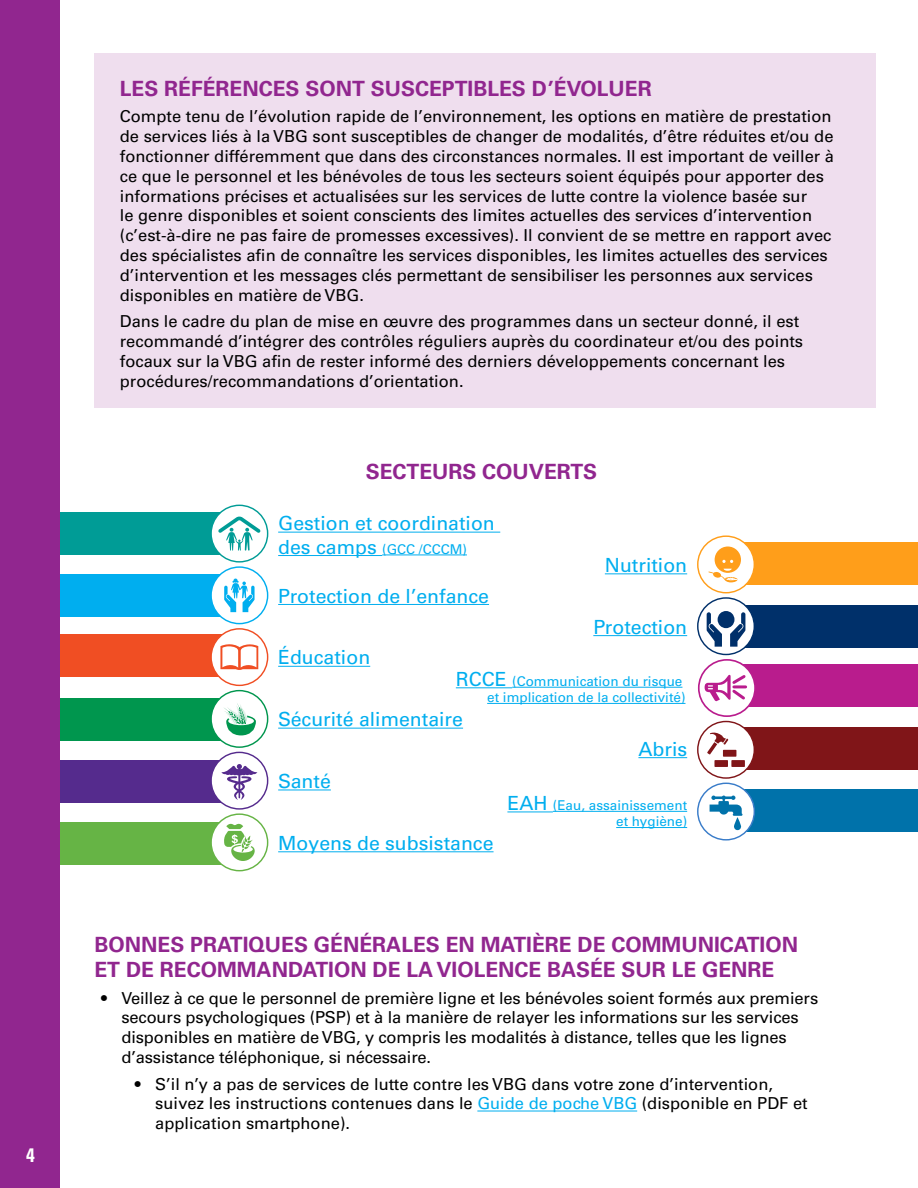
<style>
.page{position:relative;width:918px;height:1188px;background:#fff}
.page>*{position:absolute;margin:0;border:0;box-sizing:border-box;transform-origin:0 0}
.t1{font:700 21px/25.2px "Univers LT Std";color:#91268f}
.t2{font:19.5px "Univers LT Std";color:#00aeef}
.t3{font:700 condensed 19.5px "Univers LT Std";color:#fff}
.t4{font:16.5px/19.8px "Univers LT Std";color:#000}
.t5{font:13.5px/16.2px "Univers LT Std";color:#00aeef;text-align:right}
.s1{font-size:19.5px}
.s2{color:#00aeef}
</style>
<div class="page">
<div style="left:0;top:0;width:60px;height:1188px;background:#91268f"></div>
<div style="left:0;top:512px;width:245px;height:43px;background:#009c96"></div>
<svg style="left:211px;top:505px;width:57px;height:57px"></svg>
<div style="left:210px;top:505px;width:58px;height:58px;border:1px solid #009c96;border-radius:50%"></div>
<svg style="left:218px;top:516px;width:43px;height:35px"></svg>
<hr style="left:278px;top:532px;width:222px;height:1px;background:#00aeef">
<hr style="left:278px;top:555px;width:104px;height:1px;background:#00aeef">
<hr style="left:382px;top:555px;width:85px;height:1px;background:#00aeef">
<div style="left:0;top:574px;width:245px;height:43px;background:#00aeef"></div>
<div style="left:211px;top:567px;width:57px;height:57px;background:#fff;border-radius:50%"></div>
<div style="left:210px;top:566px;width:58px;height:58px;border:1px solid #00aeef;border-radius:50%"></div>
<svg style="left:224px;top:579px;width:31px;height:33px"></svg>
<hr style="left:278px;top:604px;width:211px;height:1px;background:#00aeef">
<div style="left:0;top:634px;width:245px;height:43px;background:#f04e23"></div>
<div style="left:211px;top:629px;width:57px;height:56px;background:#fff;border-radius:50%"></div>
<div style="left:210px;top:628px;width:58px;height:58px;border:1px solid #f04e23;border-radius:50%"></div>
<svg style="left:220px;top:644px;width:38px;height:26px"></svg>
<hr style="left:278px;top:666px;width:92px;height:1px;background:#00aeef">
<div style="left:0;top:698px;width:245px;height:43px;background:#00964e"></div>
<div style="left:211px;top:691px;width:57px;height:56px;background:#fff;border-radius:50%"></div>
<div style="left:210px;top:690px;width:58px;height:58px;border:1px solid #00964e;border-radius:50%"></div>
<svg style="left:224px;top:703px;width:32px;height:32px"></svg>
<hr style="left:278px;top:728px;width:185px;height:1px;background:#00aeef">
<div style="left:0;top:760px;width:245px;height:43px;background:#552b8d"></div>
<svg style="left:211px;top:752px;width:57px;height:57px"></svg>
<div style="left:210px;top:752px;width:58px;height:58px;border:1px solid #552b8d;border-radius:50%"></div>
<svg style="left:221px;top:764px;width:36px;height:36px"></svg>
<hr style="left:278px;top:789px;width:53px;height:1px;background:#00aeef">
<div style="left:0;top:822px;width:245px;height:42px;background:#66b445"></div>
<div style="left:211px;top:814px;width:57px;height:57px;background:#fff;border-radius:50%"></div>
<div style="left:210px;top:813px;width:58px;height:58px;border:1px solid #66b445;border-radius:50%"></div>
<svg style="left:224px;top:824px;width:31px;height:37px"></svg>
<hr style="left:278px;top:851px;width:216px;height:1px;background:#00aeef">
<div style="left:732px;top:542px;width:186px;height:43px;background:#ff9e1a"></div>
<div style="left:698px;top:536px;width:56px;height:57px;background:#fff;border-radius:50%"></div>
<div style="left:697px;top:535px;width:58px;height:58px;border:1px solid #ff9e1a;border-radius:50%"></div>
<svg style="left:708px;top:547px;width:33px;height:35px"></svg>
<hr style="left:605px;top:573px;width:82px;height:1px;background:#00aeef">
<div style="left:732px;top:605px;width:186px;height:43px;background:#00306a"></div>
<svg style="left:698px;top:598px;width:56px;height:57px"></svg>
<div style="left:697px;top:597px;width:58px;height:58px;border:1px solid #00306a;border-radius:50%"></div>
<svg style="left:707px;top:611px;width:38px;height:36px"></svg>
<hr style="left:593px;top:635px;width:94px;height:1px;background:#00aeef">
<div style="left:732px;top:727px;width:186px;height:42px;background:#801518"></div>
<div style="left:698px;top:722px;width:56px;height:56px;background:#fff;border-radius:50%"></div>
<div style="left:697px;top:721px;width:58px;height:58px;border:1px solid #801518;border-radius:50%"></div>
<svg style="left:707px;top:732px;width:38px;height:35px"></svg>
<hr style="left:638px;top:757px;width:49px;height:1px;background:#00aeef">
<div style="left:732px;top:789px;width:186px;height:42px;background:#0072aa"></div>
<div style="left:698px;top:783px;width:56px;height:57px;background:#fff;border-radius:50%"></div>
<div style="left:697px;top:783px;width:58px;height:58px;border:1px solid #397cc9;border-radius:50%"></div>
<svg style="left:710px;top:796px;width:33px;height:35px"></svg>
<hr style="left:507px;top:811px;width:46px;height:1px;background:#00aeef">
<hr style="left:553px;top:811px;width:134px;height:1px;background:#00aeef">
<hr style="left:616px;top:827px;width:71px;height:1px;background:#00aeef">
<hr style="left:456px;top:687px;width:56px;height:1px;background:#00aeef">
<hr style="left:512px;top:687px;width:170px;height:1px;background:#00aeef">
<hr style="left:487px;top:703px;width:198px;height:1px;background:#00aeef">
<div style="left:732px;top:664px;width:186px;height:43px;background:#b91c8d"></div>
<div style="left:699px;top:660px;width:56px;height:56px;background:#fff;border-radius:50%"></div>
<svg style="left:705px;top:674px;width:42px;height:28px"></svg>
<div style="left:698px;top:659px;width:58px;height:58px;border:2px solid #b91c8d;border-radius:50%"></div>
<div style="left:94px;top:53px;width:782px;height:355px;background:#efdeee"></div>
<hr style="left:477px;top:1111px;width:160px;height:1px;background:#00aeef">
<div style="left:0;top:51px;width:60px;height:1045px;background:#91268f"></div>
<p class="t3" style="left:26px;top:1143px;width:10px">4</p>
<p class="t1" style="left:120px;top:76px;width:533px">LES RÉFÉRENCES SONT SUSCEPTIBLES D’ÉVOLUER</p>
<p class="t4" style="left:120px;top:107px;width:716px">Compte tenu de l’évolution rapide de l’environnement, les options en matière de prestation de services liés à la VBG sont susceptibles de changer de modalités, d’être réduites et/ou de fonctionner différemment que dans des circonstances normales. Il est important de veiller à ce que le personnel et les bénévoles de tous les secteurs soient équipés pour apporter des informations précises et actualisées sur les services de lutte contre la violence basée sur<br>le genre disponibles et soient conscients des limites actuelles des services d’intervention (c’est-à-dire ne pas faire de promesses excessives). Il convient de se mettre en rapport avec des spécialistes afin de connaître les services disponibles, les limites actuelles des services d’intervention et les messages clés permettant de sensibiliser les personnes aux services disponibles en matière de VBG.</p>
<p class="t4" style="left:120px;top:312px;width:685px">Dans le cadre du plan de mise en œuvre des programmes dans un secteur donné, il est recommandé d’intégrer des contrôles réguliers auprès du coordinateur et/ou des points focaux sur la VBG afin de rester informé des derniers développements concernant les procédures/recommandations d’orientation.</p>
<p class="t1" style="left:366px;top:459px;width:233px">SECTEURS COUVERTS</p>
<p class="t2" style="left:278px;top:512px;width:218px">Gestion et coordination</p>
<p class="t5" style="left:278px;top:541px;width:190px"><span class="s1">des camps</span> (GCC /CCCM)</p>
<p class="t2" style="left:278px;top:584px;width:212px">Protection de l’enfance</p>
<p class="t2" style="left:605px;top:553px;width:84px">Nutrition</p>
<p class="t2" style="left:278px;top:646px;width:94px">Éducation</p>
<p class="t2" style="left:593px;top:615px;width:95px">Protection</p>
<p class="t5" style="left:456px;top:673px;width:231px"><span class="s1">RCCE</span> (Communication du risque et implication de la collectivité)</p>
<p class="t2" style="left:278px;top:708px;width:186px">Sécurité alimentaire</p>
<p class="t2" style="left:278px;top:770px;width:54px">Santé</p>
<p class="t2" style="left:278px;top:831px;width:217px">Moyens de subsistance</p>
<p class="t2" style="left:638px;top:737px;width:50px">Abris</p>
<p class="t5" style="left:507px;top:797px;width:181px"><span class="s1">EAH</span> (Eau, assainissement et hygiène)</p>
<p class="t1" style="left:94px;top:932px;width:705px">BONNES PRATIQUES GÉNÉRALES EN MATIÈRE DE COMMUNICATION<br>ET DE RECOMMANDATION DE LA VIOLENCE BASÉE SUR LE GENRE</p>
<p class="t4" style="left:121px;top:988px;width:698px;text-indent:-20px">• Veillez à ce que le personnel de première ligne et les bénévoles soient formés aux premiers secours psychologiques (PSP) et à la manière de relayer les informations sur les services disponibles en matière de VBG, y compris les modalités à distance, telles que les lignes d’assistance téléphonique, si nécessaire.</p>
<p class="t4" style="left:155px;top:1074px;width:654px;text-indent:-20px">• S’il n’y a pas de services de lutte contre les VBG dans votre zone d’intervention, suivez les instructions contenues dans le <span class="s2">Guide de poche VBG</span> (disponible en PDF et application smartphone).</p>
</div>
